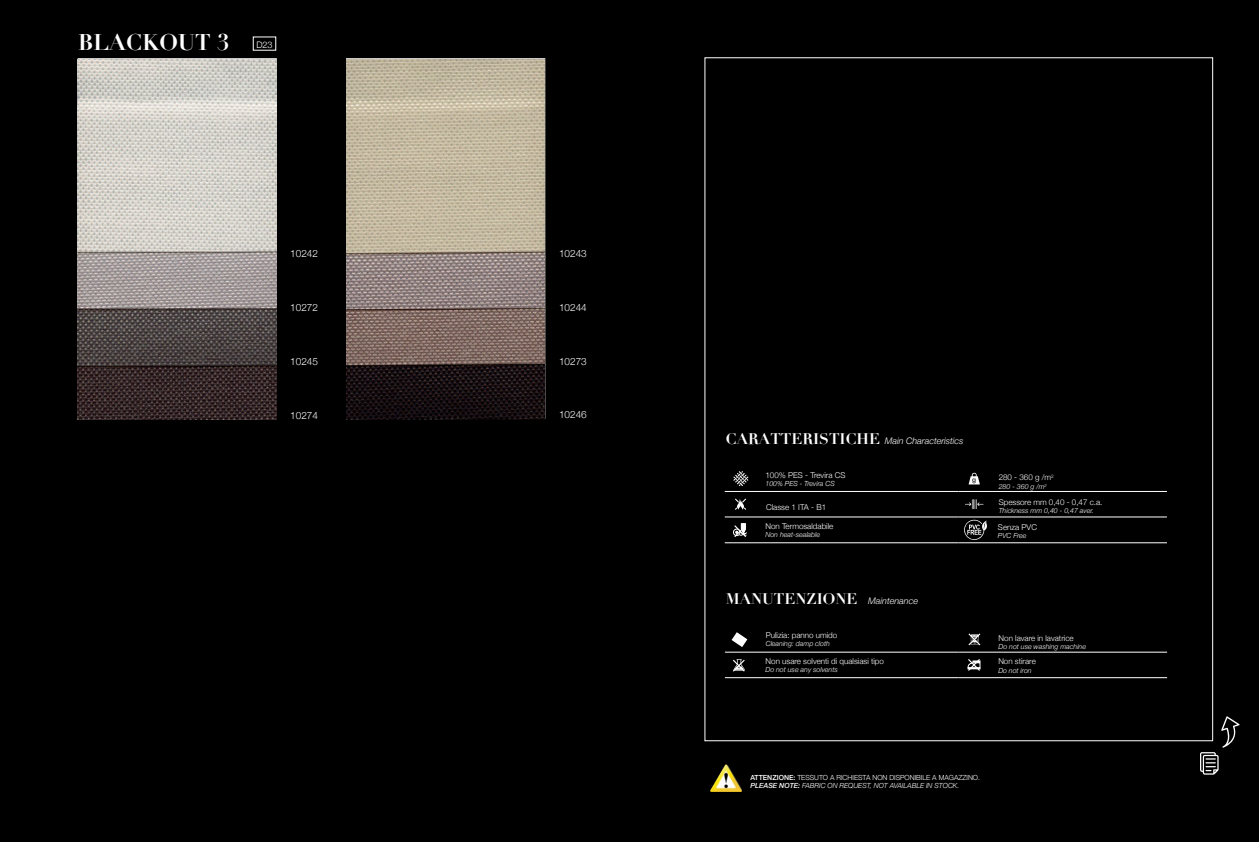
<style>
.page{position:relative;width:1259px;height:842px;background:#000}
.page>*{position:absolute;margin:0;border:0;box-sizing:border-box;transform-origin:0 0}
.t1{font:700 22.2px "Didot";color:#fff}
.t2{font:700 15px "Didot";color:#fff}
.t3{font:300 10px "Helvetica Neue";color:#fff}
.t4{font:italic 300 9px "Helvetica Neue";color:#fff}
.t5{font:300 9px "Helvetica Neue";color:#fff}
.t6{font:300 8px "Helvetica Neue";color:#fff}
.t7{font:italic 300 7px "Helvetica Neue";color:#fff}
.t8{font:300 7px/8.4px "Helvetica Neue";color:#fff}
.s1{font-family:"Didot";font-weight:700;font-style:normal;font-size:15px}
.s2{font-family:"Helvetica Neue";font-weight:300;font-style:italic;font-size:9px}
.s3{font-weight:500}
.s4{font-weight:500;font-style:italic}
.s5{font-style:italic}
</style>
<div class="page">
<svg style="left:1200px;top:716px;width:39px;height:59px"></svg>
<img style="left:711px;top:765px;width:30px;height:27px">
<hr style="left:725px;top:491px;width:233px;height:1px;background:#fff">
<hr style="left:958px;top:491px;width:209px;height:1px;background:#fff">
<hr style="left:725px;top:517px;width:233px;height:1px;background:#fff">
<hr style="left:958px;top:517px;width:209px;height:1px;background:#fff">
<hr style="left:725px;top:543px;width:233px;height:1px;background:#fff">
<hr style="left:958px;top:543px;width:209px;height:1px;background:#fff">
<svg style="left:733px;top:471px;width:15px;height:15px"></svg>
<svg style="left:968px;top:473px;width:12px;height:11px"></svg>
<svg style="left:735px;top:498px;width:11px;height:12px"></svg>
<svg style="left:965px;top:499px;width:18px;height:10px"></svg>
<svg style="left:964px;top:520px;width:23px;height:20px"></svg>
<svg style="left:733px;top:524px;width:14px;height:13px"></svg>
<hr style="left:725px;top:652px;width:233px;height:1px;background:#fff">
<hr style="left:958px;top:652px;width:209px;height:1px;background:#fff">
<hr style="left:725px;top:677px;width:233px;height:1px;background:#fff">
<hr style="left:958px;top:677px;width:209px;height:1px;background:#fff">
<svg style="left:968px;top:633px;width:13px;height:13px"></svg>
<svg style="left:967px;top:659px;width:14px;height:12px"></svg>
<svg style="left:733px;top:659px;width:12px;height:13px"></svg>
<svg style="left:731px;top:632px;width:16px;height:15px"></svg>
<img style="left:78px;top:59px;width:198px;height:360px">
<img style="left:346px;top:59px;width:199px;height:360px">
<h1 class="t1" style="left:78px;top:28px;width:153px">BLACKOUT 3</h1>
<p class="t5" style="left:256px;top:37px;width:18px">D23</p>
<p class="t3" style="left:290px;top:245px;width:29px">10242</p>
<p class="t3" style="left:559px;top:245px;width:29px">10243</p>
<p class="t3" style="left:290px;top:300px;width:29px">10272</p>
<p class="t3" style="left:559px;top:300px;width:29px">10244</p>
<p class="t3" style="left:290px;top:353px;width:29px">10245</p>
<p class="t3" style="left:559px;top:353px;width:29px">10273</p>
<p class="t3" style="left:290px;top:407px;width:29px">10274</p>
<p class="t3" style="left:559px;top:407px;width:29px">10246</p>
<p class="t4" style="left:726px;top:434px;width:239px"><span class="s1">CARATTERISTICHE</span> Main Characteristics</p>
<p class="t6" style="left:765px;top:468px;width:81px">100% PES - Trevira CS</p>
<p class="t7" style="left:765px;top:478px;width:71px">100% PES - Trevira CS</p>
<p class="t6" style="left:766px;top:500px;width:61px">Classe 1 ITA - B1</p>
<p class="t6" style="left:765px;top:519px;width:69px">Non Termosaldabile</p>
<p class="t7" style="left:765px;top:529px;width:56px">Non heat-sealable</p>
<h2 class="t2" style="left:726px;top:590px;width:194px">MANUTENZIONE <span class="s2">Maintenance</span></h2>
<p class="t6" style="left:766px;top:629px;width:73px">Pulizia: panno umido</p>
<p class="t7" style="left:766px;top:638px;width:66px">Cleaning: damp cloth</p>
<p class="t6" style="left:765px;top:654px;width:120px">Non usare solventi di qualsiasi tipo</p>
<p class="t7" style="left:765px;top:664px;width:74px">Do not use any solvents</p>
<p class="t6" style="left:998px;top:471px;width:56px">280 - 360 g /m<sup>2</sup></p>
<p class="t7" style="left:998px;top:481px;width:50px">280 - 360 g /m<sup>2</sup></p>
<p class="t6" style="left:998px;top:495px;width:105px">Spessore mm 0,40 - 0,47 c.a.</p>
<p class="t7" style="left:998px;top:505px;width:97px">Thickness mm 0,40 - 0,47 aver.</p>
<p class="t6" style="left:998px;top:521px;width:40px">Senza PVC</p>
<p class="t7" style="left:998px;top:530px;width:30px">PVC Free</p>
<p class="t6" style="left:998px;top:631px;width:76px">Non lavare in lavatrice</p>
<p class="t7" style="left:998px;top:641px;width:89px">Do not use washing machine</p>
<p class="t6" style="left:998px;top:655px;width:39px">Non stirare</p>
<p class="t7" style="left:998px;top:665px;width:35px">Do not iron</p>
<p class="t8" style="left:750px;top:772px;width:231px"><span class="s3">ATTENZIONE:</span> TESSUTO A RICHIESTA NON DISPONIBILE A MAGAZZINO.<br><span class="s4">PLEASE NOTE:</span> <span class="s5">FABRIC ON REQUEST, NOT AVAILABLE IN STOCK.</span></p>
</div>
